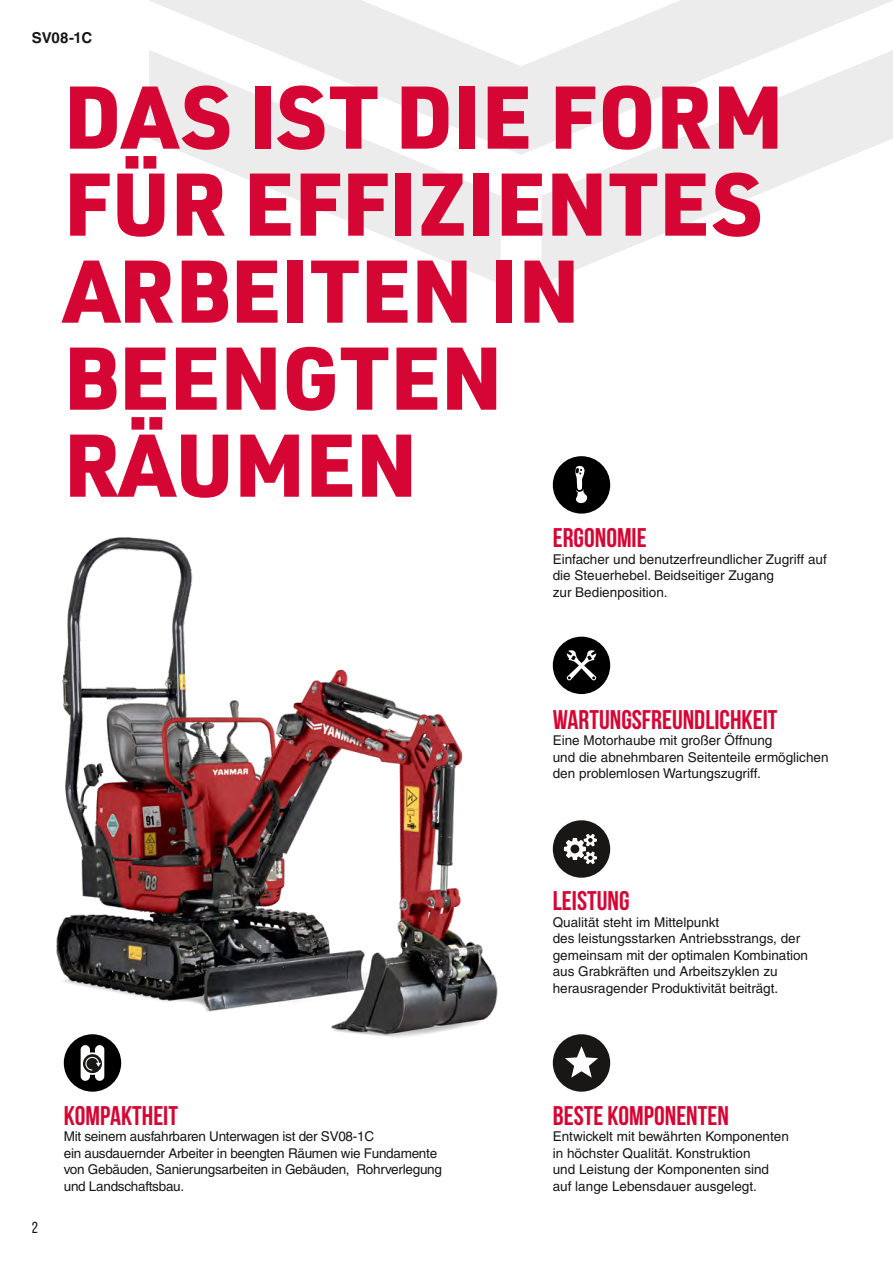
<style>
.page{position:relative;width:893px;height:1263px;background:#fff}
.page>*{position:absolute;margin:0;border:0;box-sizing:border-box;transform-origin:0 0}
.t1{font:900 87px/87px "URWDIN";color:#d50634}
.t2{font:700 27px "Bebas Neue";color:#d50634}
.t3{font:15.9px "Bebas Neue";color:#181716}
.t4{font:700 15px "Helvetica LT Pro";letter-spacing:-.01em;color:#181716}
.t5{font:13.5px/16.5px "Helvetica LT Pro";color:#181716}
.t6{font:13.5px/16.5px "Helvetica LT Pro";letter-spacing:-.02em;color:#181716}
</style>
<div class="page">
<svg style="left:542px;top:155px;width:310px;height:129px"></svg>
<svg style="left:149px;top:0;width:744px;height:155px;fill:#ececec"></svg>
<svg style="left:149px;top:50px;width:352px;height:234px;fill:#ececec"></svg>
<img style="left:56px;top:537px;width:442px;height:526px">
<div style="left:64px;top:1034px;width:57px;height:58px;background:#000;border-radius:50%"></div>
<svg style="left:81px;top:1045px;width:23px;height:36px"></svg>
<div style="left:553px;top:456px;width:57px;height:58px;background:#000;border-radius:50%"></div>
<svg style="left:575px;top:466px;width:13px;height:38px"></svg>
<div style="left:553px;top:637px;width:57px;height:57px;background:#000;border-radius:50%"></div>
<svg style="left:566px;top:650px;width:30px;height:31px"></svg>
<div style="left:553px;top:820px;width:57px;height:58px;background:#181716;border-radius:50%"></div>
<svg style="left:564px;top:834px;width:33px;height:30px"></svg>
<div style="left:553px;top:1034px;width:57px;height:58px;background:#181716;border-radius:50%"></div>
<svg style="left:565px;top:1046px;width:33px;height:32px"></svg>
<p class="t4" style="left:32px;top:29px;width:62px">SV08-1C</p>
<h1 class="t1" style="left:64px;top:70px;width:721px">DAS IST DIE FORM<br>FÜR EFFIZIENTES<br>ARBEITEN IN<br>BEENGTEN<br>RÄUMEN</h1>
<h2 class="t2" style="left:553px;top:523px;width:95px">ERGONOMIE</h2>
<p class="t5" style="left:553px;top:551px;width:275px">Einfacher und benutzerfreundlicher Zugriff auf die Steuerhebel. Beidseitiger Zugang<br>zur Bedienposition.</p>
<h2 class="t2" style="left:553px;top:704px;width:226px">WARTUNGSFREUNDLICHKEIT</h2>
<p class="t5" style="left:553px;top:732px;width:277px">Eine Motorhaube mit großer Öffnung<br>und die abnehmbaren Seitenteile ermöglichen den problemlosen Wartungszugriff.</p>
<p class="t3" style="left:32px;top:1219px;width:8px">2</p>
<h2 class="t2" style="left:64px;top:1100px;width:116px">KOMPAKTHEIT</h2>
<p class="t6" style="left:64px;top:1128px;width:380px">Mit seinem ausfahrbaren Unterwagen ist der SV08-1C<br>ein ausdauernder Arbeiter in beengten Räumen wie Fundamente von Gebäuden, Sanierungsarbeiten in Gebäuden, Rohrverlegung und Landschaftsbau.</p>
<h2 class="t2" style="left:553px;top:886px;width:78px">LEISTUNG</h2>
<p class="t5" style="left:553px;top:914px;width:257px">Qualität steht im Mittelpunkt<br>des leistungsstarken Antriebsstrangs, der gemeinsam mit der optimalen Kombination aus Grabkräften und Arbeitszyklen zu herausragender Produktivität beiträgt.</p>
<h2 class="t2" style="left:553px;top:1100px;width:178px">BESTE KOMPONENTEN</h2>
<p class="t5" style="left:553px;top:1128px;width:238px">Entwickelt mit bewährten Komponenten in höchster Qualität. Konstruktion<br>und Leistung der Komponenten sind auf lange Lebensdauer ausgelegt.</p>
</div>
